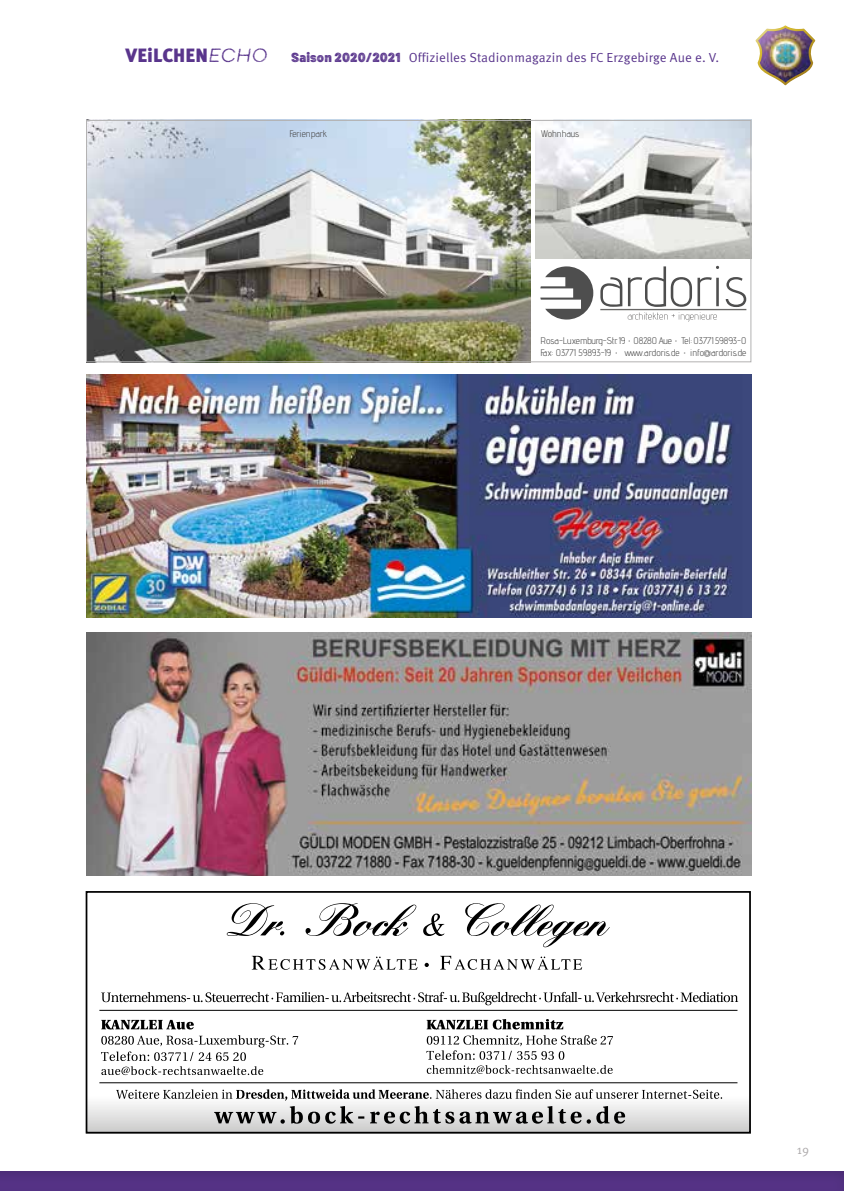
<style>
.page{position:relative;width:844px;height:1191px;background:#fff}
.page>*{position:absolute;margin:0;border:0;box-sizing:border-box;transform-origin:0 0}
.t1{font:13.12px "Meta Pro";letter-spacing:.01em;color:#59358c}
.t2{font:12.25px "Meta Pro";color:#aeabac}
.t3{font:9.62px/11.5px "Advent Pro";color:#4e4e4e}
.s1{font-weight:900;font-size:19.25px}
.s2{font-family:"Draft Natural A";font-style:italic;font-size:19.25px}
.s3{font-family:"Draft Natural Hi Res D";font-weight:900}
.s4{font-family:"Share Tech Mono"}
</style>
<div class="page">
<img style="left:755px;top:25px;width:61px;height:61px">
<div style="left:0;top:1169px;width:843px;height:22px;background:#533183"></div>
<svg style="left:725px;top:277px;width:21px;height:30px"></svg>
<hr style="left:600px;top:309px;width:146px;height:1px;background:#686766">
<svg style="left:600px;top:266px;width:119px;height:56px"></svg>
<svg style="left:540px;top:266px;width:53px;height:53px"></svg>
<img style="left:88px;top:122px;width:442px;height:238px">
<img style="left:535px;top:122px;width:214px;height:136px">
<div style="left:86px;top:120px;width:665px;height:242px;border:1px solid #b3b2b2"></div>
<img style="left:86px;top:632px;width:665px;height:243px">
<svg style="left:89px;top:1097px;width:658px;height:33px"></svg>
<svg style="left:101px;top:992px;width:637px;height:13px"></svg>
<svg style="left:426px;top:1035px;width:187px;height:39px"></svg>
<svg style="left:426px;top:1019px;width:137px;height:10px"></svg>
<svg style="left:101px;top:1035px;width:197px;height:40px"></svg>
<svg style="left:101px;top:1020px;width:93px;height:9px"></svg>
<hr style="left:99px;top:1009px;width:638px;height:1px;background:#000">
<hr style="left:99px;top:1082px;width:638px;height:1px;background:#000">
<svg style="left:214px;top:1106px;width:411px;height:17px"></svg>
<svg style="left:424px;top:962px;width:5px;height:5px"></svg>
<svg style="left:227px;top:903px;width:57px;height:33px"></svg>
<svg style="left:305px;top:903px;width:111px;height:33px"></svg>
<svg style="left:423px;top:913px;width:21px;height:23px"></svg>
<svg style="left:465px;top:903px;width:144px;height:44px"></svg>
<svg style="left:252px;top:955px;width:165px;height:14px"></svg>
<svg style="left:440px;top:955px;width:142px;height:14px"></svg>
<svg style="left:116px;top:1089px;width:606px;height:11px"></svg>
<div style="left:86px;top:891px;width:664px;height:242px;border:2px solid #000"></div>
<img style="left:87px;top:374px;width:664px;height:243px">
<h1 class="t1" style="left:125px;top:50px;width:595px"><span class="s1">VEiLCHEN</span><span class="s2">ECHO</span> <span class="s3">Saison 2020/2021</span> Offizielles Stadionmagazin des FC Erzgebirge Aue e. V.</h1>
<p class="t3" style="left:289px;top:127px;width:39px">Ferienpark</p>
<p class="t3" style="left:540px;top:127px;width:41px">Wohnhaus</p>
<p class="t3" style="left:540px;top:334px;width:207px">Rosa-Luxemburg-Str. 19 <span class="s4">⋅</span> 08280 Aue <span class="s4">⋅</span> Tel: 03771 59893-0<br>Fax: 03771 59893-19 <span class="s4">⋅</span> www.ardoris.de <span class="s4">⋅</span> info@ardoris.de</p>
<p class="t2" style="left:796px;top:1142px;width:14px">19</p>
</div>
